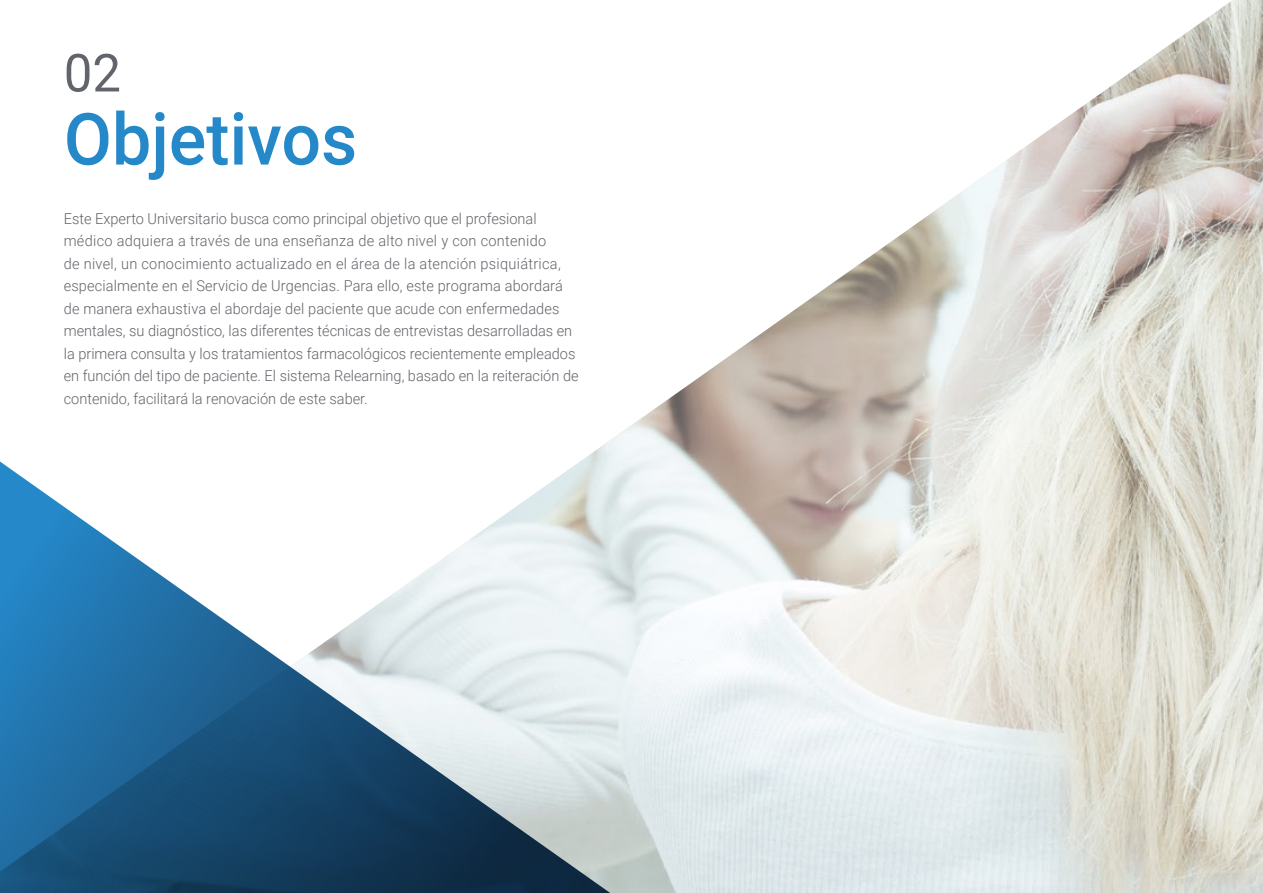
<style>
.page{position:relative;width:1263px;height:893px;background:#fff}
.page>*{position:absolute;margin:0;border:0;box-sizing:border-box;transform-origin:0 0}
.t1{font:500 72px "Roboto";color:#2488c9}
.t2{font:52.5px "Roboto";color:#61646a}
.t3{font:300 15px/22.5px "Roboto";color:#61646a}
</style>
<div class="page">
<img style="left:602px;top:0;width:661px;height:893px">
<svg style="left:0;top:446px;width:640px;height:447px"></svg>
<h2 class="t2" style="left:64px;top:36px;width:59px">02</h2>
<h1 class="t1" style="left:64px;top:89px;width:295px">Objetivos</h1>
<p class="t3" style="left:64px;top:207px;width:516px">Este Experto Universitario busca como principal objetivo que el profesional médico adquiera a través de una enseñanza de alto nivel y con contenido<br>de nivel, un conocimiento actualizado en el área de la atención psiquiátrica, especialmente en el Servicio de Urgencias. Para ello, este programa abordará de manera exhaustiva el abordaje del paciente que acude con enfermedades mentales, su diagnóstico, las diferentes técnicas de entrevistas desarrolladas en la primera consulta y los tratamientos farmacológicos recientemente empleados en función del tipo de paciente. El sistema Relearning, basado en la reiteración de contenido, facilitará la renovación de este saber.</p>
</div>
